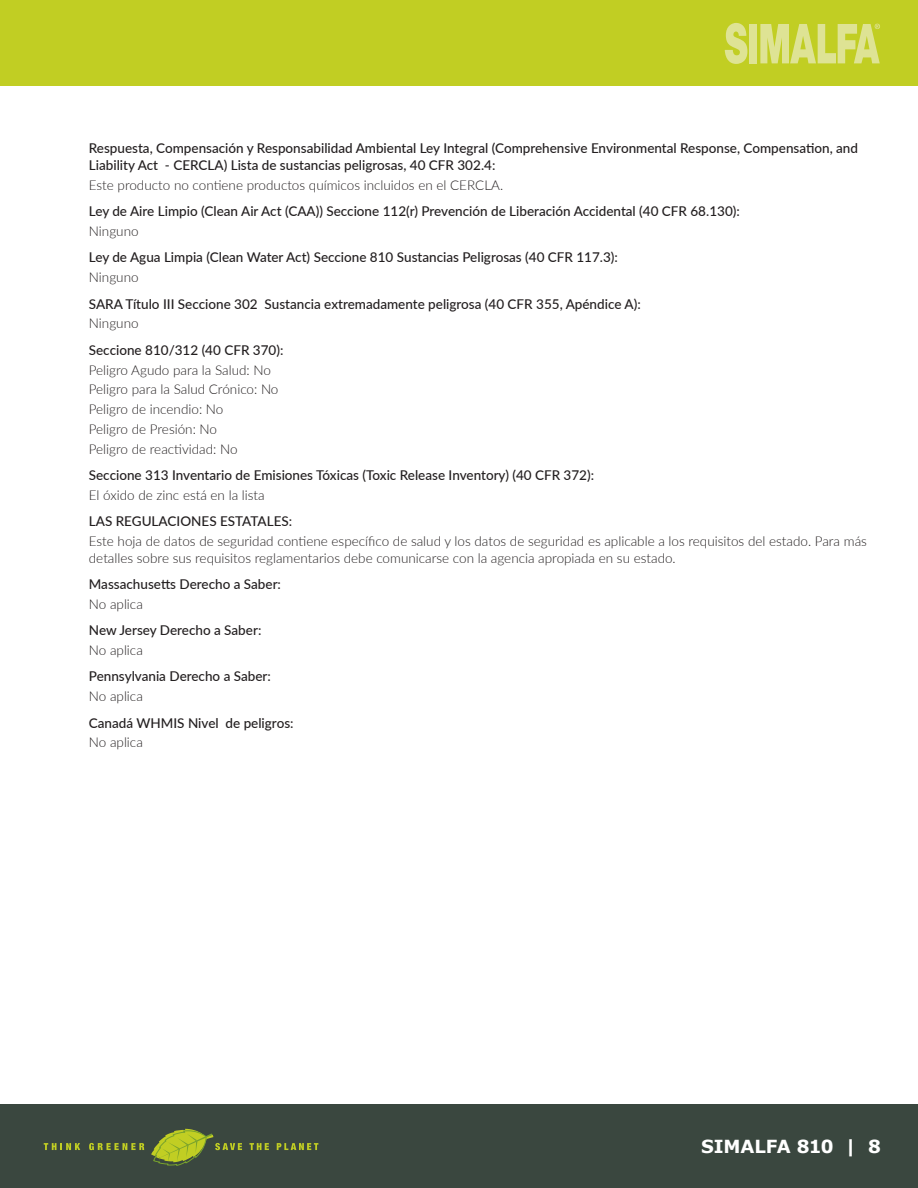
<style>
.page{position:relative;width:918px;height:1188px;background:#fff}
.page>*{position:absolute;margin:0;border:0;box-sizing:border-box;transform-origin:0 0}
.t1{font:700 18px "Verdana";letter-spacing:-.01em;color:#fff}
.t2{font:500 13.5px/16.5px "Lato";color:#231f20}
.t3{font:300 13.5px/19.8px "Lato";color:#231f20}
</style>
<div class="page">
<div style="left:0;top:1105px;width:918px;height:83px;background:#3a473f"></div>
<div style="left:0;top:1px;width:918px;height:85px;background:#c1ce23"></div>
<svg style="left:725px;top:23px;width:22px;height:41px"></svg>
<div style="left:750px;top:24px;width:7px;height:39px;background:#dee394"></div>
<svg style="left:760px;top:24px;width:120px;height:39px"></svg>
<svg style="left:44px;top:1143px;width:36px;height:7px"></svg>
<svg style="left:89px;top:1143px;width:55px;height:7px"></svg>
<svg style="left:151px;top:1129px;width:91px;height:37px"></svg>
<svg style="left:249px;top:1143px;width:20px;height:7px"></svg>
<svg style="left:277px;top:1143px;width:41px;height:7px"></svg>
<p class="t2" style="left:89px;top:140px;width:771px">Respuesta, Compensación y Responsabilidad Ambiental Ley Integral (Comprehensive Environmental Response, Compensation, and<br>Liability Act - CERCLA) Lista de sustancias peligrosas, 40 CFR 302.4:</p>
<p class="t3" style="left:89px;top:174px;width:416px">Este producto no contiene productos químicos incluidos en el CERCLA.</p>
<p class="t2" style="left:89px;top:202px;width:652px">Ley de Aire Limpio (Clean Air Act (CAA)) Seccione 112(r) Prevención de Liberación Accidental (40 CFR 68.130):</p>
<p class="t3" style="left:89px;top:221px;width:51px">Ninguno</p>
<p class="t2" style="left:89px;top:249px;width:531px">Ley de Agua Limpia (Clean Water Act) Seccione 810 Sustancias Peligrosas (40 CFR 117.3):</p>
<p class="t3" style="left:89px;top:267px;width:51px">Ninguno</p>
<p class="t2" style="left:89px;top:295px;width:553px">SARA Título III Seccione 302 Sustancia extremadamente peligrosa (40 CFR 355, Apéndice A):</p>
<p class="t3" style="left:89px;top:313px;width:51px">Ninguno</p>
<p class="t2" style="left:89px;top:341px;width:196px">Seccione 810/312 (40 CFR 370):</p>
<p class="t3" style="left:89px;top:359px;width:191px">Peligro Agudo para la Salud: No<br>Peligro para la Salud Crónico: No<br>Peligro de incendio: No<br>Peligro de Presión: No<br>Peligro de reactividad: No</p>
<p class="t2" style="left:89px;top:466px;width:507px">Seccione 313 Inventario de Emisiones Tóxicas (Toxic Release Inventory) (40 CFR 372):</p>
<p class="t3" style="left:89px;top:485px;width:177px">El óxido de zinc está en la lista</p>
<p class="t2" style="left:89px;top:513px;width:205px">LAS REGULACIONES ESTATALES:</p>
<p class="t3" style="left:89px;top:532px;width:780px;line-height:16.5px">Este hoja de datos de seguridad contiene específico de salud y los datos de seguridad es aplicable a los requisitos del estado. Para más detalles sobre sus requisitos reglamentarios debe comunicarse con la agencia apropiada en su estado.</p>
<p class="t2" style="left:89px;top:575px;width:194px">Massachusetts Derecho a Saber:</p>
<p class="t3" style="left:89px;top:594px;width:56px">No aplica</p>
<p class="t2" style="left:89px;top:622px;width:174px">New Jersey Derecho a Saber:</p>
<p class="t3" style="left:89px;top:640px;width:56px">No aplica</p>
<p class="t2" style="left:89px;top:668px;width:184px">Pennsylvania Derecho a Saber:</p>
<p class="t3" style="left:89px;top:686px;width:56px">No aplica</p>
<p class="t2" style="left:89px;top:714px;width:206px">Canadá WHMIS Nivel de peligros:</p>
<p class="t3" style="left:89px;top:732px;width:56px">No aplica</p>
<h1 class="t1" style="left:701px;top:1134px;width:181px">SIMALFA 810 | 8</h1>
</div>
